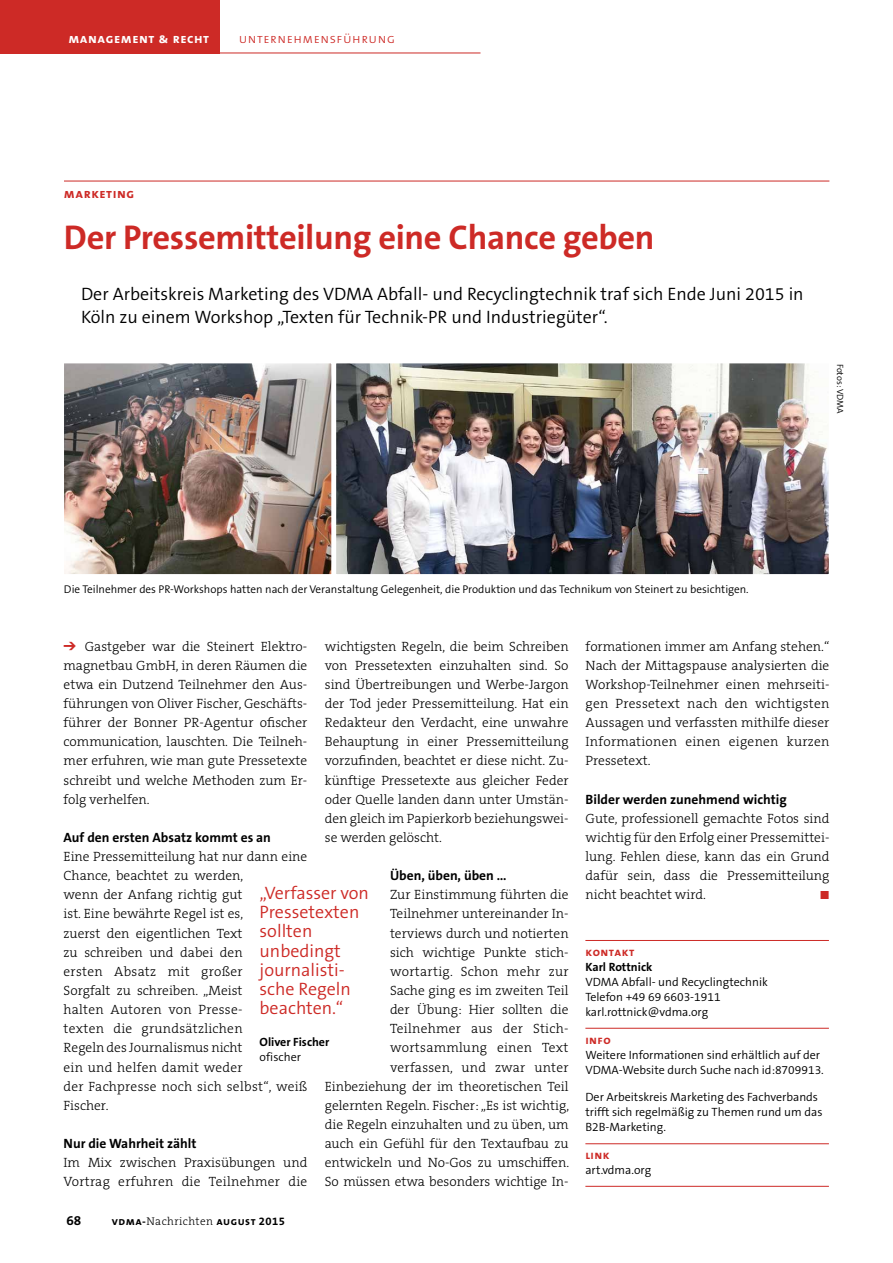
<style>
.page{position:relative;width:893px;height:1263px;background:#fff}
.page>*{position:absolute;margin:0;border:0;box-sizing:border-box;transform-origin:0 0}
.t1{font:700 34.5px "The Sans B W7";letter-spacing:-.01em;color:#cd2a26}
.t2{font:300 18px/22.5px "The Sans B W4";color:#000}
.t3{font:300 18px/19.2px "The Sans B W4";color:#cd2a26}
.t4{font:300 13.5px/19.2px "The Serif B W3";color:#000;text-align:justify}
.t5{font:700 13.5px "The Sans B W7";color:#000}
.t6{font:13.5px "The Sans Light Caps";letter-spacing:.04em;color:#cd2a26}
.t7{font:13.5px "The Sans Bold Caps";letter-spacing:.04em;color:#fff}
.t8{font:13.5px "The Sans Bold Caps";letter-spacing:.04em;color:#cd2a26}
.t9{font:300 12px/15px "The Sans B W4";color:#000}
.t10{font:700 12px "The Sans B W7";color:#000}
.t11{font:12px "The Sans Bold Caps";letter-spacing:.04em;color:#cd2a26}
.t12{font:300 11.25px "The Sans B W4";color:#000}
.t13{font:11.25px "The Sans Bold Caps";letter-spacing:.04em;color:#000}
.t14{font:300 9px "The Sans B W4";color:#000}
.s1{font-family:"The Serif B W3";font-weight:300}
.s2{font-family:"The Sans B W7";font-weight:700}
</style>
<div class="page">
<div style="left:0;top:0;width:220px;height:53px;background:#cd2a26"></div>
<hr style="left:220px;top:53px;width:260px;height:1px;background:#cd2a26">
<img style="left:64px;top:363px;width:265px;height:212px">
<img style="left:329px;top:363px;width:500px;height:212px">
<hr style="left:585px;top:940px;width:244px;height:1px;background:#cd2a26">
<hr style="left:585px;top:1028px;width:244px;height:1px;background:#cd2a26">
<hr style="left:585px;top:1143px;width:244px;height:1px;background:#cd2a26">
<hr style="left:585px;top:1186px;width:244px;height:1px;background:#cd2a26">
<hr style="left:64px;top:181px;width:765px;height:1px;background:#cd2a26">
<p class="t7" style="left:68px;top:27px;width:142px">management &amp; recht</p>
<p class="t6" style="left:239px;top:27px;width:158px">unternehmensführung</p>
<p class="t8" style="left:64px;top:183px;width:72px">marketing</p>
<h1 class="t1" style="left:64px;top:215px;width:592px">Der Pressemitteilung eine Chance geben</h1>
<h2 class="t2" style="left:81px;top:283px;width:724px">Der Arbeitskreis Marketing des VDMA Abfall- und Recyclingtechnik traf sich Ende Juni 2015 in<br>Köln zu einem Workshop „Texten für Technik-PR und Industriegüter“.</h2>
<p class="t14" style="left:846px;top:364px;width:52px;rotate:90deg">Fotos: VDMA</p>
<p class="t12" style="left:64px;top:582px;width:686px">Die Teilnehmer des PR-Workshops hatten nach der Veranstaltung Gelegenheit, die Produktion und das Technikum von Steinert zu besichtigen.</p>
<p class="t4" style="left:64px;top:636px;width:245px;text-indent:21px">Gastgeber war die Steinert Elektro&shy;magnetbau GmbH, in deren Räumen die etwa ein Dutzend Teilnehmer den Aus&shy;führungen von Oliver Fischer, Geschäfts&shy;führer der Bonner PR-Agentur ofischer communication, lauschten. Die Teilneh&shy;mer erfuhren, wie man gute Pressetexte schreibt und welche Methoden zum Er&shy;folg verhelfen.</p>
<p class="t5" style="left:64px;top:829px;width:209px">Auf den ersten Absatz kommt es an</p>
<p class="t4" style="left:64px;top:847px;width:245px;text-align:left">Eine Pressemitteilung hat nur dann eine<br>Chance, beachtet zu werden,<br>wenn der Anfang richtig gut<br>ist. Eine bewährte Regel ist es,<br>zuerst den eigentlichen Text<br>zu schreiben und dabei den<br>ersten Absatz mit großer<br>Sorgfalt zu schreiben. „Meist<br>halten Autoren von Presse-<br>texten die grundsätzlichen<br>Regeln des Journalismus nicht<br>ein und helfen damit weder<br>der Fachpresse noch sich selbst“, weiß<br>Fischer.</p>
<p class="t5" style="left:64px;top:1135px;width:134px">Nur die Wahrheit zählt</p>
<p class="t4" style="left:64px;top:1153px;width:245px">Im Mix zwischen Praxisübungen und<br>Vortrag erfuhren die Teilnehmer die</p>
<p class="t4" style="left:325px;top:636px;width:245px">wichtigsten Regeln, die beim Schreiben von Pressetexten einzuhalten sind. So sind Übertreibungen und Werbe-Jargon der Tod jeder Pressemitteilung. Hat ein Redakteur den Verdacht, eine unwahre Behauptung in einer Pressemitteilung vorzufinden, beachtet er diese nicht. Zu&shy;künftige Pressetexte aus gleicher Feder oder Quelle landen dann unter Umstän&shy;den gleich im Papierkorb beziehungswei&shy;se werden gelöscht.</p>
<p class="t5" style="left:390px;top:867px;width:118px">Üben, üben, üben ...</p>
<p class="t4" style="left:325px;top:885px;width:246px;text-align:right">Zur Einstimmung führten die<br>Teilnehmer untereinander In-<br>terviews durch und notierten<br>sich wichtige Punkte stich&shy;wortartig. Schon mehr zur<br>Sache ging es im zweiten Teil<br>der Übung: Hier sollten die<br>Teilnehmer aus der Stich&shy;wortsammlung einen Text verfassen, und zwar unter<br>Einbeziehung der im theoretischen Teil gelernten Regeln. Fischer: „Es ist wichtig, die Regeln einzuhalten und zu üben, um auch ein Gefühl für den Textaufbau zu entwickeln und No-Gos zu umschiffen.<br>So müssen etwa besonders wichtige In-</p>
<h2 class="t3" style="left:260px;top:883px;width:111px">„Verfasser von<br>Pressetexten sollten unbedingt journalisti&shy;sche Regeln beachten.“</h2>
<p class="t10" style="left:260px;top:1034px;width:71px">Oliver Fischer</p>
<p class="t9" style="left:260px;top:1049px;width:43px">ofischer</p>
<p class="t5" style="left:66px;top:1211px;width:16px">68</p>
<p class="t13" style="left:112px;top:1211px;width:175px">vdma-<span class="s1">Nachrichten</span> august <span class="s2">2015</span></p>
<p class="t4" style="left:586px;top:636px;width:245px">formationen immer am Anfang stehen.“ Nach der Mittagspause analysierten die Workshop-Teilnehmer einen mehrseiti&shy;gen Pressetext nach den wichtigsten Aussagen und verfassten mithilfe dieser Informationen einen eigenen kurzen Pressetext.</p>
<p class="t5" style="left:586px;top:790px;width:203px">Bilder werden zunehmend wichtig</p>
<p class="t4" style="left:586px;top:809px;width:245px">Gute, professionell gemachte Fotos sind wichtig für den Erfolg einer Pressemittei&shy;lung. Fehlen diese, kann das ein Grund dafür sein, dass die Pressemitteilung nicht beachtet wird.</p>
<p class="t11" style="left:585px;top:941px;width:51px">kontakt</p>
<p class="t10" style="left:585px;top:959px;width:68px">Karl Rottnick</p>
<p class="t9" style="left:585px;top:974px;width:184px">VDMA Abfall- und Recyclingtechnik<br>Telefon +49 69 6603-1911 karl.rottnick@vdma.org</p>
<p class="t11" style="left:585px;top:1029px;width:27px">info</p>
<p class="t9" style="left:585px;top:1047px;width:240px">Weitere Informationen sind erhältlich auf der<br>VDMA-Website durch Suche nach id:8709913.</p>
<p class="t9" style="left:585px;top:1090px;width:239px">Der Arbeitskreis Marketing des Fachverbands trifft sich regelmäßig zu Themen rund um das<br>B2B-Marketing.</p>
<p class="t11" style="left:585px;top:1145px;width:26px">link</p>
<p class="t9" style="left:585px;top:1162px;width:67px">art.vdma.org</p>
</div>
